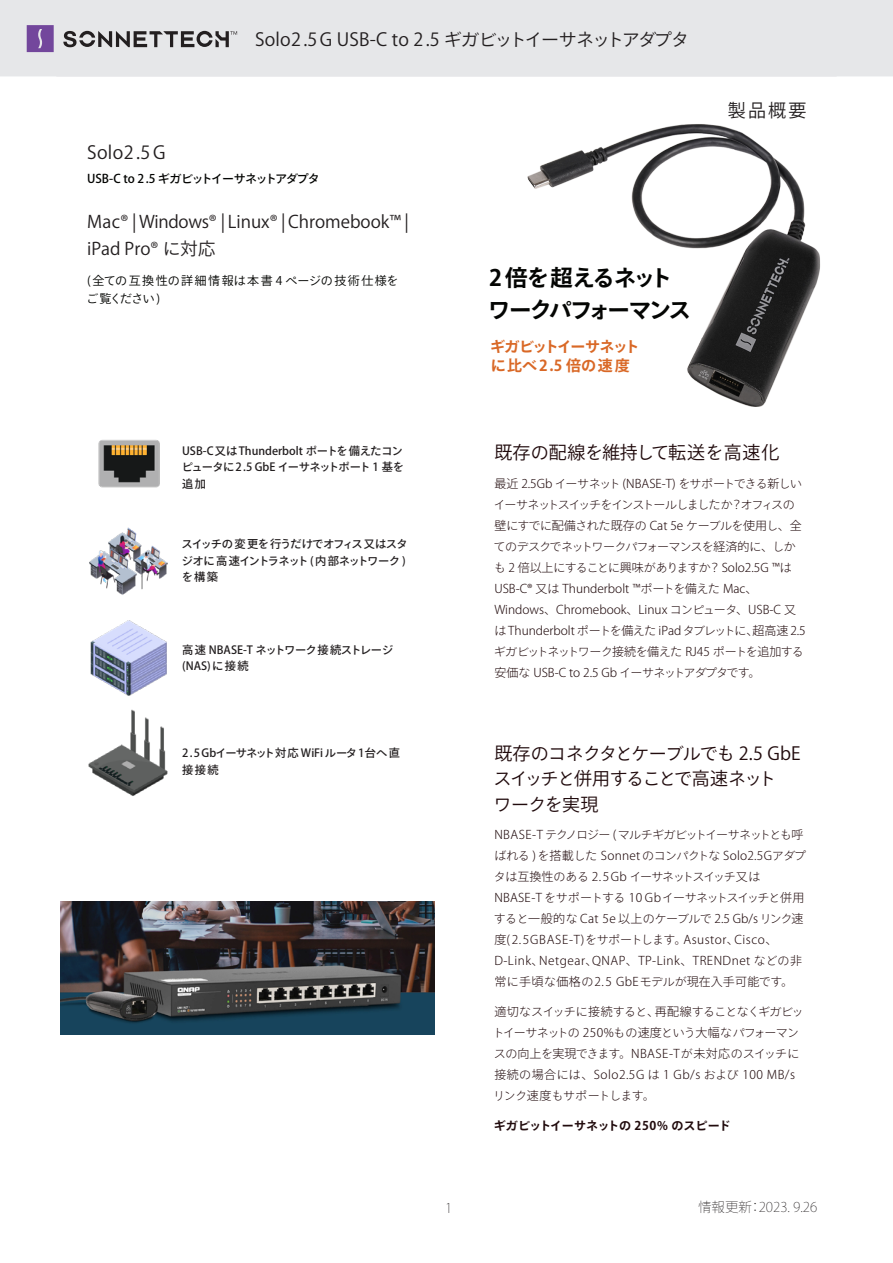
<style>
.page{position:relative;width:893px;height:1263px;background:#fff}
.page>*{position:absolute;margin:0;border:0;box-sizing:border-box;transform-origin:0 0}
.t1{font:700 22.5px/31.5px "Ryo Gothic Plus N";letter-spacing:-.095em;color:#040503}
.t2{font:18px/25.5px "Ryo Gothic Plus N";letter-spacing:-.05em;color:#210b0d}
.t3{font:18px "Ryo Gothic Plus N";letter-spacing:-.04em;color:#231f20}
.t4{font:18px "Ryo Gothic Plus N";letter-spacing:.01em;color:#210b0d}
.t5{font:18px "Ryo Gothic Plus N";color:#231f20}
.t6{font:17.25px/27px "Ryo Gothic Plus N";color:#231f20}
.t7{font:700 15px/19.5px "Ryo Gothic Plus N";letter-spacing:-.03em;color:#d96826}
.t8{font:200 13.5px "Ryo Gothic Plus N";color:#231f20}
.t9{font:300 12px/21px "Ryo Gothic Plus N";letter-spacing:-.02em;color:#210b0d}
.t10{font:300 12px/21px "Ryo Gothic Plus N";color:#210b0d}
.t11{font:12px/18px "Ryo Gothic Plus N";letter-spacing:.105em;color:#040503}
.t12{font:500 12px "Ryo Gothic Plus N";letter-spacing:-.08em;color:#040503}
.t13{font:700 12px "Ryo Gothic Plus N";color:#210b0d}
.t14{font:500 11.25px/16.5px "Ryo Gothic Plus N";color:#231f20}
.t15{font:500 11.25px/16.5px "Ryo Gothic Plus N";letter-spacing:-.03em;color:#231f20;text-align:justify}
.t16{font:500 11.25px/16.5px "Ryo Gothic Plus N";letter-spacing:-.055em;color:#231f20}
</style>
<div class="page">
<div style="left:56px;top:41px;width:781px;height:36px;background:#e6e7e9"></div>
<div style="left:0;top:0;width:893px;height:76px;background:#e6e7e9"></div>
<svg style="left:27px;top:25px;width:27px;height:27px"></svg>
<svg style="left:63px;top:31px;width:174px;height:16px"></svg>
<img style="left:527px;top:124px;width:293px;height:283px">
<img style="left:98px;top:439px;width:62px;height:49px">
<img style="left:89px;top:527px;width:78px;height:68px">
<img style="left:88px;top:620px;width:80px;height:176px">
<img style="left:60px;top:901px;width:375px;height:133px">
<h2 class="t3" style="left:255px;top:28px;width:435px">Solo2 .5 G USB-C to 2 .5 ギガビットイーサネットアダプタ</h2>
<h2 class="t5" style="left:87px;top:141px;width:80px">Solo2 .5 G</h2>
<p class="t12" style="left:87px;top:171px;width:234px">USB-C to 2 .5 ギガビットイーサネットアダプタ</p>
<h3 class="t6" style="left:87px;top:209px;width:323px">Mac® | Windows® | Linux® | Chromebook™ | iPad Pro® に対応</h3>
<p class="t11" style="left:86px;top:272px;width:314px">(全ての互換性の詳細情報は本書 4 ページの技術仕様をご覧ください )</p>
<h1 class="t1" style="left:488px;top:264px;width:205px">2 倍を超えるネットワークパフォーマンス</h1>
<p class="t7" style="left:490px;top:338px;width:151px">ギガビットイーサネットに比べ2.5 倍の速度</p>
<h2 class="t5" style="left:728px;top:99px;width:80px">製品概要</h2>
<p class="t15" style="left:182px;top:443px;width:223px">USB-C 又は Thunderbolt ポートを備えたコンピュータに2 .5 GbE イーサネットポート 1 基を追加</p>
<p class="t16" style="left:182px;top:536px;width:228px">スイッチの変更を行うだけでオフィス又はスタジオに高速イントラネット ( 内部ネットワーク )を構築</p>
<p class="t14" style="left:182px;top:642px;width:213px">高速 NBASE-T ネットワーク接続ストレージ(NAS) に接続</p>
<p class="t14" style="left:182px;top:745px;width:219px">2 .5 Gbイーサネット対応 WiFi ルータ1台へ直接接続</p>
<h2 class="t4" style="left:494px;top:441px;width:287px">既存の配線を維持して転送を高速化</h2>
<p class="t9" style="left:494px;top:473px;width:314px">最近 2.5Gb イーサネット (NBASE-T) をサポートできる新しいイーサネットスイッチをインストールしましたか？オフィスの壁にすでに配備された既存の Cat 5e ケーブルを使用し、全てのデスクでネットワークパフォーマンスを経済的に、しかも 2 倍以上にすることに興味がありますか？Solo2.5G ™はUSB-C® 又は Thunderbolt ™ポートを備えた Mac、Windows、Chromebook、Linux コンピュータ、USB-C 又は Thunderbolt ポートを備えた iPad タブレットに、超高速 2.5ギガビットネットワーク接続を備えた RJ45 ポートを追加する安価な USB-C to 2.5 Gb イーサネットアダプタです。</p>
<h2 class="t2" style="left:493px;top:741px;width:309px">既存のコネクタとケーブルでも 2.5 GbEスイッチと併用することで高速ネット<br>ワークを実現</h2>
<p class="t10" style="left:494px;top:825px;width:314px">NBASE-T テクノロジー (マルチギガビットイーサネットとも呼ばれる )を搭載した Sonnet のコンパクトな Solo2.5Gアダプタは互換性のある 2. 5 Gb イーサネットスイッチ又はNBASE-T をサポートする 10 Gbイーサネットスイッチと併用すると一般的な Cat 5e 以上のケーブルで 2.5 Gb/s リンク速度 (2.5GBASE-T)をサポートします。Asustor、Cisco、D-Link、Netgear、QNAP、TP-Link、TRENDnet などの非常に手頃な価格の2. 5 GbEモデルが現在入手可能です。</p>
<p class="t9" style="left:493px;top:1001px;width:313px">適切なスイッチに接続すると、再配線することなくギガビットイーサネットの 250%もの速度という大幅なパフォーマンスの向上を実現できます。NBASE-Tが未対応のスイッチに接続の場合には、Solo2.5G は 1 Gb/s および 100 MB/sリンク速度もサポートします。</p>
<p class="t13" style="left:494px;top:1117px;width:238px">ギガビットイーサネットの 250% のスピード</p>
<p class="t8" style="left:445px;top:1199px;width:9px">1</p>
<p class="t8" style="left:698px;top:1199px;width:121px">情報更新：2023. 9.26</p>
</div>
